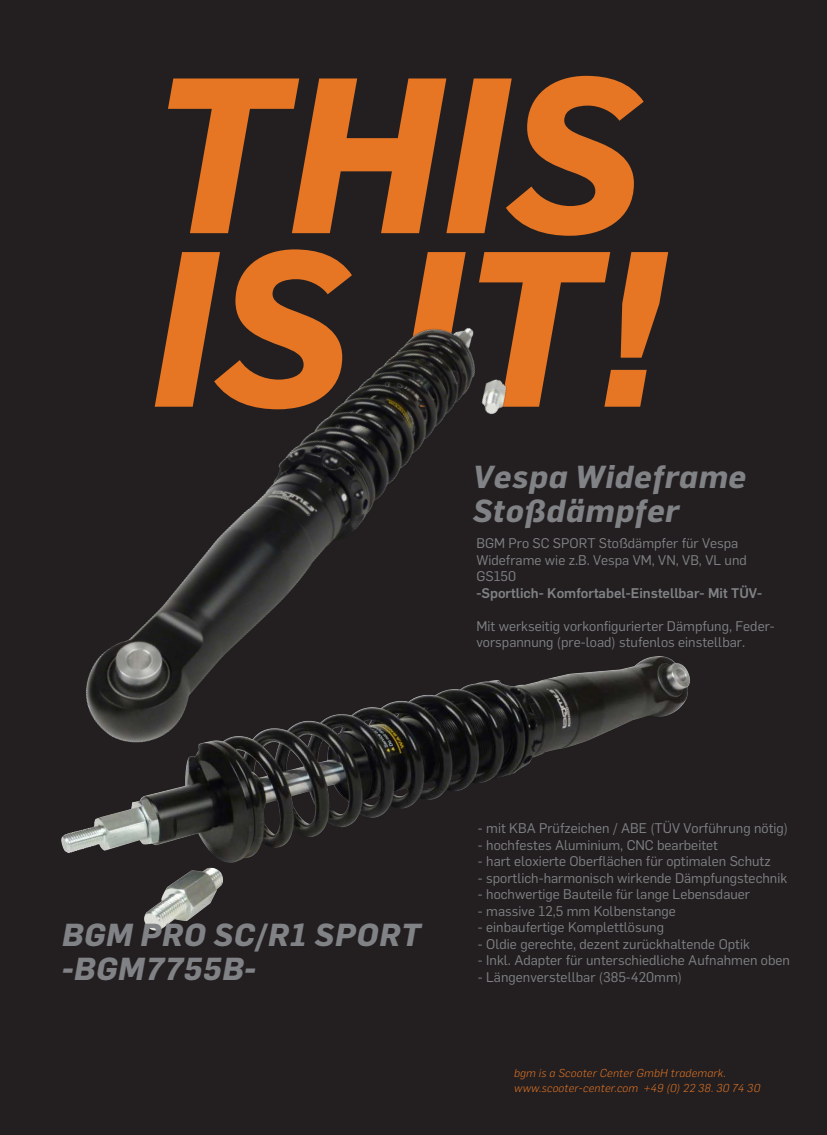
<style>
.page{position:relative;width:827px;height:1135px;background:#231f20}
.page>*{position:absolute;margin:0;border:0;box-sizing:border-box;transform-origin:0 0}
.t1{font:italic 700 216.88px/173.5px "Flama";color:#e67524}
.t2{font:italic 700 31.25px/33.8px "Flama";letter-spacing:.025em;color:#808285}
.t3{font:13.75px/16.5px "Flama";color:#808285}
.t4{font:italic 300 11.25px/15px "Flama";letter-spacing:.025em;color:#e67524}
.s1{font-weight:500}
</style>
<div class="page">
<img style="left:63px;top:656px;width:627px;height:275px">
<img style="left:61px;top:328px;width:577px;height:520px">
<p class="t1" style="left:148px;top:54px;width:516px">THIS<br>IS IT!</p>
<p class="t2" style="left:473px;top:458px;width:275px">Vespa Wideframe<br>Stoßdämpfer</p>
<p class="t3" style="left:476px;top:534px;width:287px">BGM Pro SC SPORT Stoßdämpfer für Vespa Wideframe wie z.B. Vespa VM, VN, VB, VL und GS150<br><span class="s1">-Sportlich- Komfortabel-Einstellbar- Mit TÜV-</span></p>
<p class="t3" style="left:476px;top:617px;width:300px">Mit werkseitig vorkonfigurierter Dämpfung, Feder&shy;vorspannung (pre-load) stufenlos einstellbar.</p>
<p class="t2" style="left:62px;top:916px;width:360px">BGM PRO SC/R1 SPORT -BGM7755B-</p>
<p class="t3" style="left:478px;top:819px;width:312px">- mit KBA Prüfzeichen / ABE (TÜV Vorführung nötig)</p>
<p class="t3" style="left:478px;top:836px;width:241px">- hochfestes Aluminium, CNC bearbeitet</p>
<p class="t3" style="left:478px;top:852px;width:294px">- hart eloxierte Oberflächen für optimalen Schutz</p>
<p class="t3" style="left:478px;top:869px;width:311px">- sportlich-harmonisch wirkende Dämpfungstechnik</p>
<p class="t3" style="left:478px;top:885px;width:274px">- hochwertige Bauteile für lange Lebensdauer</p>
<p class="t3" style="left:478px;top:902px;width:199px">- massive 12,5 mm Kolbenstange</p>
<p class="t3" style="left:478px;top:918px;width:187px">- einbaufertige Komplettlösung</p>
<p class="t3" style="left:478px;top:935px;width:273px">- Oldie gerechte, dezent zurückhaltende Optik</p>
<p class="t3" style="left:478px;top:951px;width:313px">- Inkl. Adapter für unterschiedliche Aufnahmen oben</p>
<p class="t3" style="left:478px;top:968px;width:206px">- Längenverstellbar (385-420mm)</p>
<p class="t4" style="left:514px;top:1065px;width:248px">bgm is a Scooter Center GmbH trademark. www.scooter-center.com +49 (0) 22 38. 30 74 30</p>
</div>
